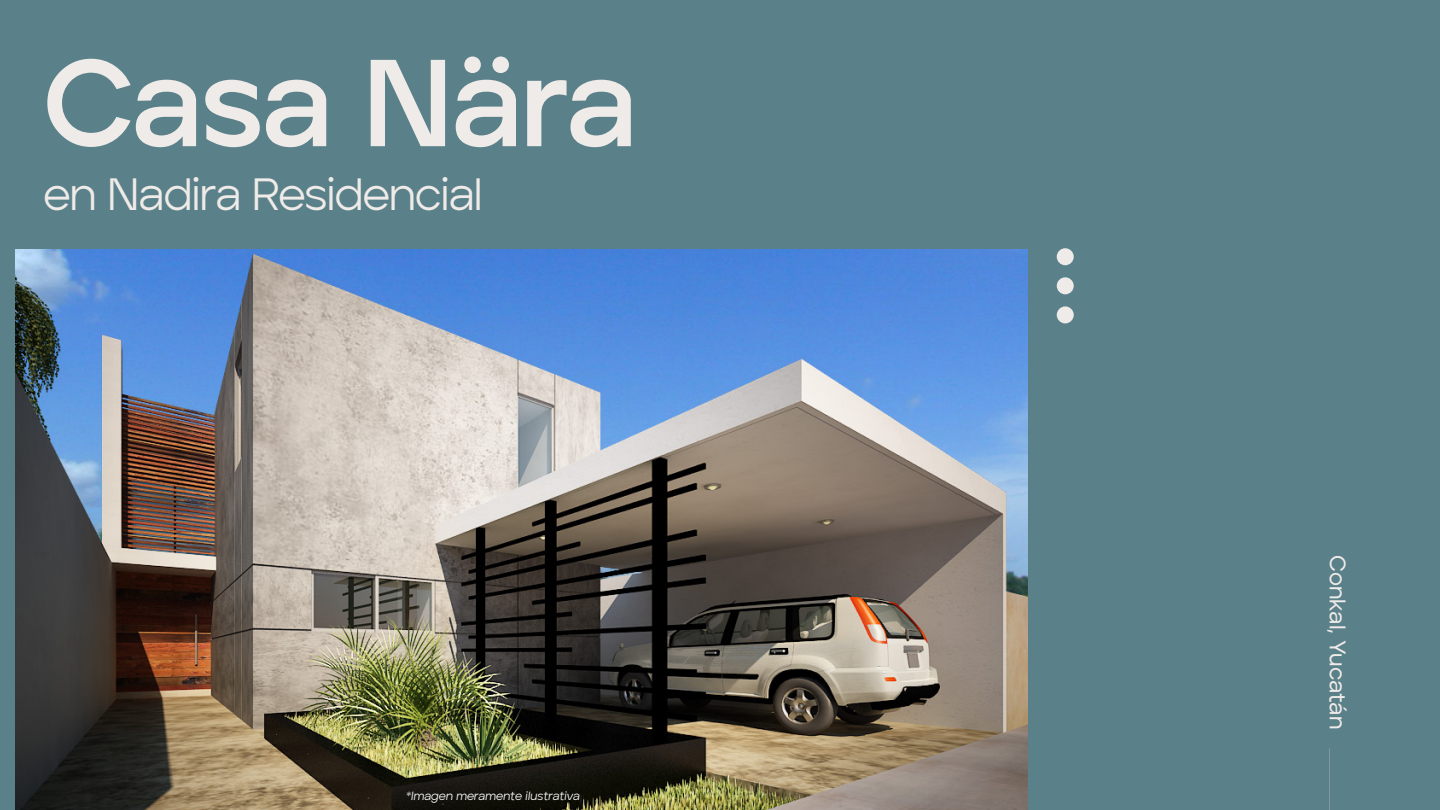
<style>
.page{position:relative;width:1440px;height:810px;background:#5a8089}
.page>*{position:absolute;margin:0;border:0;box-sizing:border-box;transform-origin:0 0}
.t1{font:700 123.38px "Aventa";letter-spacing:-.025em;color:#efebe8}
.t2{font:45px "Aventa";letter-spacing:-.025em;color:#efebe8}
.t3{font:500 22.5px "Aventa";letter-spacing:-.005em;color:#efebe8}
.t4{font:11.85px "Aventa Itallic";letter-spacing:-.005em;color:#fff}
</style>
<div class="page">
<img style="left:15px;top:249px;width:1013px;height:561px">
<div style="left:1057px;top:248px;width:17px;height:17px;background:#efebe8;border-radius:50%"></div>
<div style="left:1057px;top:277px;width:17px;height:17px;background:#efebe8;border-radius:50%"></div>
<div style="left:1057px;top:306px;width:17px;height:17px;background:#efebe8;border-radius:50%"></div>
<h1 class="t1" style="left:43px;top:28px;width:596px">Casa Nära</h1>
<h2 class="t2" style="left:43px;top:166px;width:441px">en Nadira Residencial</h2>
<p class="t4" style="left:407px;top:788px;width:175px">*Imagen meramente ilustrativa</p>
<h3 class="t3" style="left:1351px;top:555px;width:176px;rotate:90deg">Conkal, Yucatán</h3>
</div>
